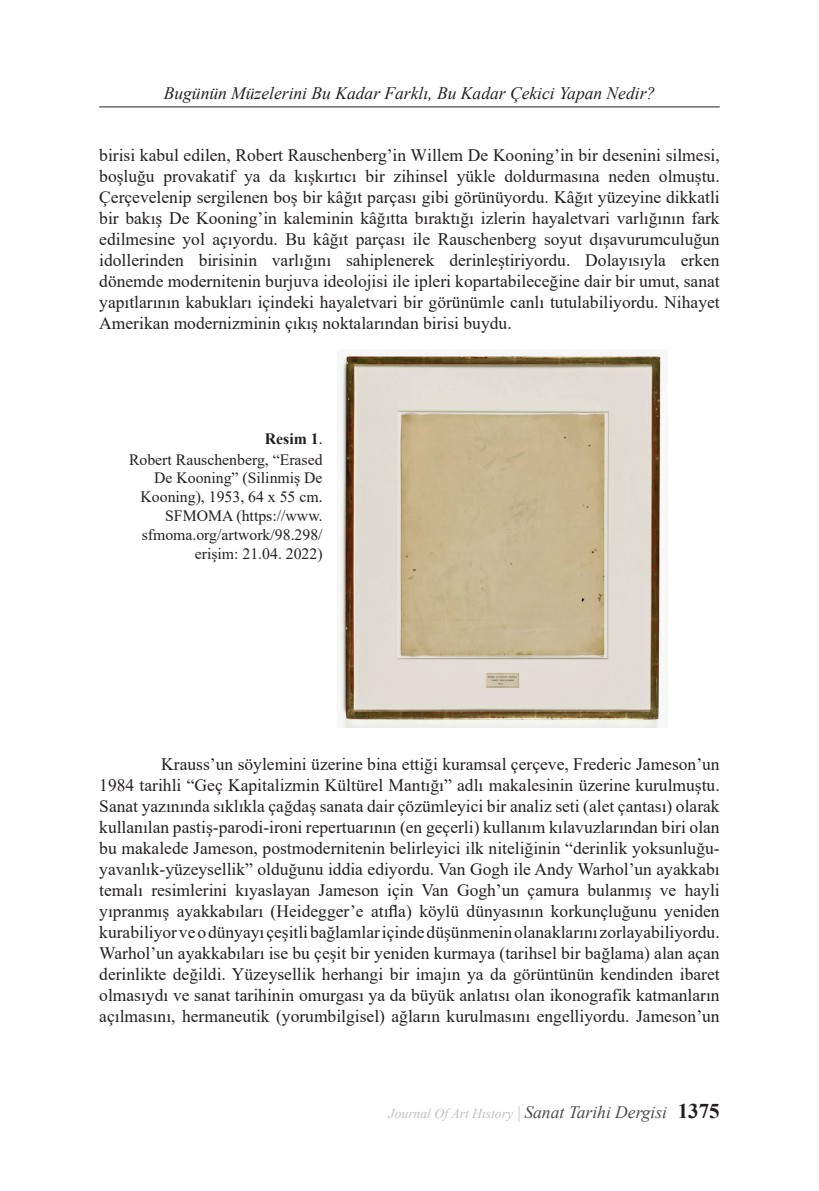
<style>
.page{position:relative;width:819px;height:1191px;background:#fff}
.page>*{position:absolute;margin:0;border:0;box-sizing:border-box;transform-origin:0 0}
.t1{font:17.5px/21px "Times New Roman";color:#231f20;text-align:justify}
.t2{font:italic 17.5px "Times New Roman";color:#231f20}
.t3{font:15.75px/18.9px "Times New Roman";color:#231f20;text-align:right}
.t4{font:italic 13.65px "Times New Roman";color:#c0bfbf}
.s1{font-weight:700}
.s2{font-style:normal;font-size:17.5px}
.s3{font-size:17.5px;color:#494a4c}
.s4{font-weight:700;font-style:normal;font-size:21px;color:#231f20}
</style>
<div class="page">
<hr style="left:99px;top:107px;width:620px;height:1px;background:#231f20">
<img style="left:337px;top:349px;width:330px;height:378px">
<p class="t2" style="left:164px;top:81px;width:493px">Bugünün Müzelerini Bu Kadar Farklı, Bu Kadar Çekici Yapan Nedir?</p>
<p class="t1" style="left:99px;top:144px;width:622px">birisi kabul edilen, Robert Rauschenberg’in Willem De Kooning’in bir desenini silmesi, boşluğu provakatif ya da kışkırtıcı bir zihinsel yükle doldurmasına neden olmuştu.<br>Çerçevelenip sergilenen boş bir kâğıt parçası gibi görünüyordu. Kâğıt yüzeyine dikkatli bir bakış De Kooning’in kaleminin kâğıtta bıraktığı izlerin hayaletvari varlığının fark edilmesine yol açıyordu. Bu kâğıt parçası ile Rauschenberg soyut dışavurumculuğun idollerinden birisinin varlığını sahiplenerek derinleştiriyordu. Dolayısıyla erken dönemde modernitenin burjuva ideolojisi ile ipleri kopartabileceğine dair bir umut, sanat yapıtlarının kabukları içindeki hayaletvari bir görünümle canlı tutulabiliyordu. Nihayet Amerikan modernizminin çıkış noktalarından birisi buydu.</p>
<p class="t3" style="left:129px;top:427px;width:195px;line-height:20.8px"><span class="s1">Resim 1</span>.<br>Robert Rauschenberg, “Erased</p>
<p class="t3" style="left:140px;top:468px;width:184px">De Kooning” (Silinmiş De<br>Kooning), 1953, 64 x 55 cm.<br>SFMOMA (https://www. sfmoma.org/artwork/98.298/ erişim: 21.04. 2022)</p>
<p class="t1" style="left:99px;top:752px;width:622px;text-indent:62px">Krauss’un söylemini üzerine bina ettiği kuramsal çerçeve, Frederic Jameson’un 1984 tarihli “Geç Kapitalizmin Kültürel Mantığı” adlı makalesinin üzerine kurulmuştu.<br>Sanat yazınında sıklıkla çağdaş sanata dair çözümleyici bir analiz seti (alet çantası) olarak kullanılan pastiş-parodi-ironi repertuarının (en geçerli) kullanım kılavuzlarından biri olan bu makalede Jameson, postmodernitenin belirleyici ilk niteliğinin “derinlik yoksunluğu&shy;yavanlık-yüzeysellik” olduğunu iddia ediyordu. Van Gogh ile Andy Warhol’un ayakkabı temalı resimlerini kıyaslayan Jameson için Van Gogh’un çamura bulanmış ve hayli yıpranmış ayakkabıları (Heidegger’e atıfla) köylü dünyasının korkunçluğunu yeniden kurabiliyor ve o dünyayı çeşitli bağlamlar içinde düşünmenin olanaklarını zorlayabiliyordu.<br>Warhol’un ayakkabıları ise bu çeşit bir yeniden kurmaya (tarihsel bir bağlama) alan açan derinlikte değildi. Yüzeysellik herhangi bir imajın ya da görüntünün kendinden ibaret olmasıydı ve sanat tarihinin omurgası ya da büyük anlatısı olan ikonografik katmanların açılmasını, hermaneutik (yorumbilgisel) ağların kurulmasını engelliyordu. Jameson’un</p>
<p class="t4" style="left:388px;top:1104px;width:332px">Journal Of Art Hıstory <span class="s2">|</span> <span class="s3">Sanat Tarihi Dergisi</span> <span class="s4">1375</span></p>
</div>
